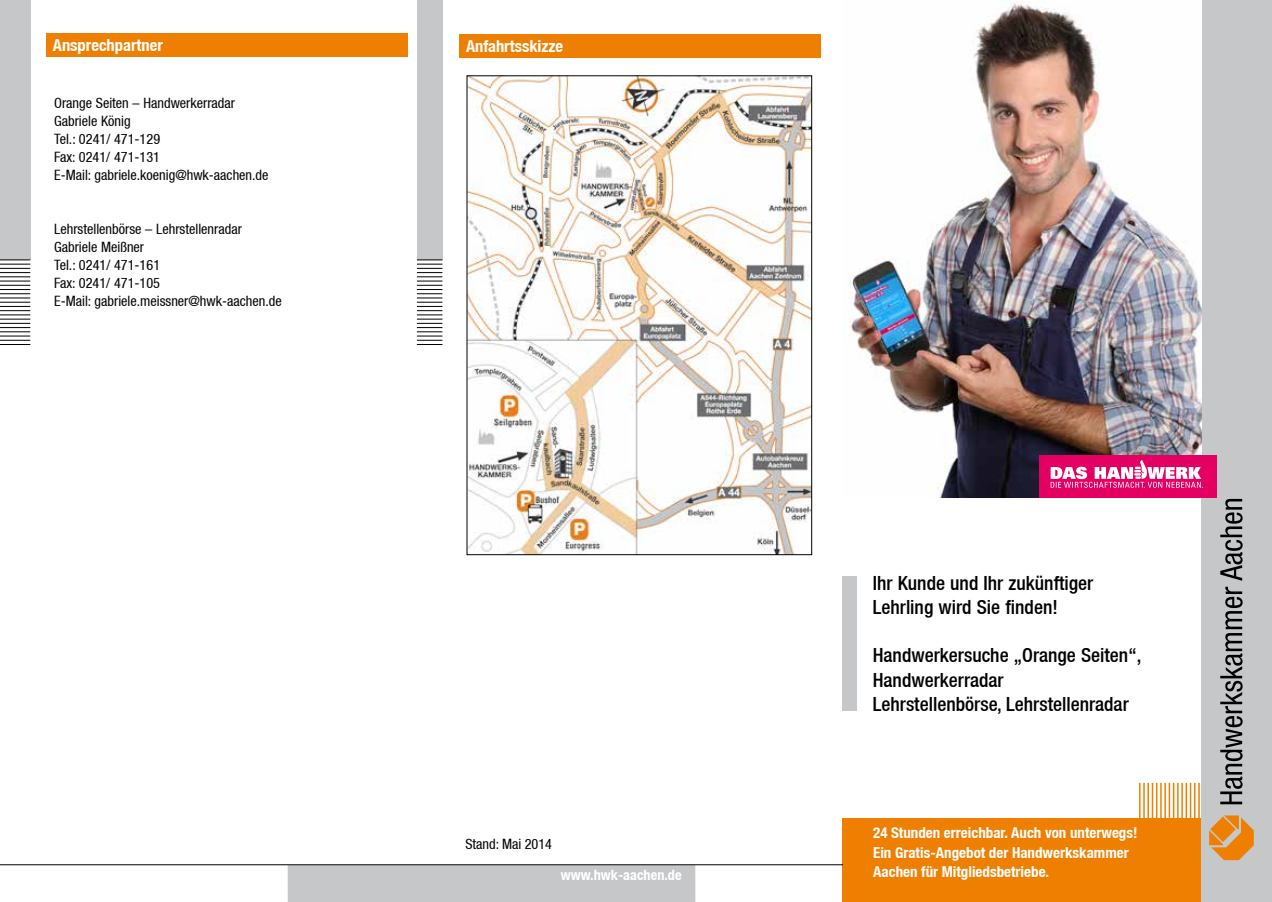
<style>
.page{position:relative;width:1272px;height:902px;background:#fff}
.page>*{position:absolute;margin:0;border:0;box-sizing:border-box;transform-origin:0 0}
.t1{font:500 condensed 19.5px/24px "Helvetica Neue LT";color:#000}
.t2{font:700 condensed 16.5px "Helvetica Neue LT";color:#fff}
.t3{font:700 condensed 15px/19.5px "Helvetica Neue LT";color:#fff}
.t4{font:700 condensed 15px "Helvetica Neue";color:#fff}
.t5{font:condensed 14.25px/18px "Helvetica Neue LT";color:#000}
.t6{font:700 condensed 14.25px "Helvetica Neue LT";color:#fff}
</style>
<div class="page">
<hr style="left:1198px;top:782px;width:1px;height:47px;background:#ee7f00">
<hr style="left:1193px;top:782px;width:2px;height:47px;background:#ee7f00">
<hr style="left:1189px;top:782px;width:2px;height:47px;background:#ee7f00">
<hr style="left:1185px;top:782px;width:1px;height:47px;background:#ee7f00">
<hr style="left:1181px;top:782px;width:1px;height:47px;background:#ee7f00">
<hr style="left:1177px;top:782px;width:1px;height:47px;background:#ee7f00">
<hr style="left:1172px;top:782px;width:2px;height:47px;background:#ee7f00">
<hr style="left:1168px;top:782px;width:2px;height:47px;background:#ee7f00">
<hr style="left:1164px;top:782px;width:1px;height:47px;background:#ee7f00">
<hr style="left:1160px;top:782px;width:1px;height:47px;background:#ee7f00">
<hr style="left:1155px;top:782px;width:2px;height:47px;background:#ee7f00">
<hr style="left:1151px;top:782px;width:2px;height:47px;background:#ee7f00">
<hr style="left:1147px;top:782px;width:1px;height:47px;background:#ee7f00">
<hr style="left:1143px;top:782px;width:1px;height:47px;background:#ee7f00">
<hr style="left:1138px;top:782px;width:2px;height:47px;background:#ee7f00">
<div style="left:842px;top:818px;width:363px;height:83px;background:#ee7f00"></div>
<div style="left:288px;top:865px;width:407px;height:36px;background:#c6c7c8"></div>
<div style="left:417px;top:0;width:25px;height:259px;background:#c6c7c8"></div>
<svg style="left:417px;top:259px;width:25px;height:86px"></svg>
<div style="left:1201px;top:0;width:70px;height:901px;background:#c6c7c8"></div>
<svg style="left:1209px;top:815px;width:44px;height:45px"></svg>
<svg style="left:1220px;top:586px;width:22px;height:218px"></svg>
<svg style="left:1220px;top:499px;width:22px;height:81px"></svg>
<div style="left:0;top:0;width:30px;height:259px;background:#c6c7c8"></div>
<hr style="left:0;top:344px;width:30px;height:1px;background:#000">
<hr style="left:0;top:340px;width:30px;height:1px;background:#000">
<hr style="left:0;top:335px;width:30px;height:1px;background:#000">
<hr style="left:0;top:331px;width:30px;height:1px;background:#000">
<hr style="left:0;top:327px;width:30px;height:1px;background:#000">
<hr style="left:0;top:323px;width:30px;height:1px;background:#000">
<hr style="left:0;top:319px;width:30px;height:1px;background:#000">
<hr style="left:0;top:314px;width:30px;height:1px;background:#000">
<hr style="left:0;top:310px;width:30px;height:1px;background:#000">
<hr style="left:0;top:306px;width:30px;height:1px;background:#000">
<hr style="left:0;top:302px;width:30px;height:1px;background:#000">
<hr style="left:0;top:297px;width:30px;height:1px;background:#000">
<hr style="left:0;top:293px;width:30px;height:1px;background:#000">
<hr style="left:0;top:289px;width:30px;height:1px;background:#000">
<hr style="left:0;top:285px;width:30px;height:1px;background:#000">
<hr style="left:0;top:281px;width:30px;height:1px;background:#000">
<hr style="left:0;top:276px;width:30px;height:1px;background:#000">
<hr style="left:0;top:272px;width:30px;height:1px;background:#000">
<hr style="left:0;top:268px;width:30px;height:1px;background:#000">
<hr style="left:0;top:264px;width:30px;height:1px;background:#000">
<hr style="left:0;top:259px;width:30px;height:1px;background:#000">
<img style="left:850px;top:2px;width:351px;height:495px">
<div style="left:842px;top:576px;width:14px;height:134px;background:#c6c7c8"></div>
<div style="left:46px;top:34px;width:361px;height:23px;background:#ee7f00"></div>
<div style="left:459px;top:34px;width:361px;height:23px;background:#ee7f00"></div>
<img style="left:469px;top:78px;width:340px;height:474px">
<div style="left:1038px;top:455px;width:178px;height:42px;background:#e30062"></div>
<svg style="left:1050px;top:460px;width:151px;height:28px"></svg>
<hr style="left:0;top:864px;width:843px;height:1px;background:#000">
<p class="t2" style="left:53px;top:35px;width:111px">Ansprechpartner</p>
<p class="t5" style="left:54px;top:94px;width:216px">Orange Seiten – Handwerkerradar<br>Gabriele König<br>Tel.: 0241/ 471-129<br>Fax: 0241/ 471-131<br>E-Mail: gabriele.koenig@hwk-aachen.de</p>
<p class="t5" style="left:54px;top:220px;width:229px">Lehrstellenbörse – Lehrstellenradar<br>Gabriele Meißner<br>Tel.: 0241/ 471-161<br>Fax: 0241/ 471-105<br>E-Mail: gabriele.meissner@hwk-aachen.de</p>
<p class="t2" style="left:466px;top:36px;width:99px">Anfahrtsskizze</p>
<h1 class="t1" style="left:872px;top:571px;width:222px">Ihr Kunde und Ihr zukünftiger<br>Lehrling wird Sie finden!</h1>
<h1 class="t1" style="left:872px;top:643px;width:270px">Handwerkersuche „Orange Seiten“,<br>Handwerkerradar<br>Lehrstellenbörse, Lehrstellenradar</h1>
<p class="t5" style="left:465px;top:834px;width:88px">Stand: Mai 2014</p>
<p class="t3" style="left:873px;top:823px;width:266px">24 Stunden erreichbar. Auch von unterwegs!<br>Ein Gratis-Angebot der Handwerkskammer<br>Aachen für Mitgliedsbetriebe.</p>
<p class="t4" style="left:512px;top:863px;width:129px">www.hwk-aachen.de</p>
<p class="t6" style="left:560px;top:866px;width:122px">www.hwk-aachen.de</p>
</div>
